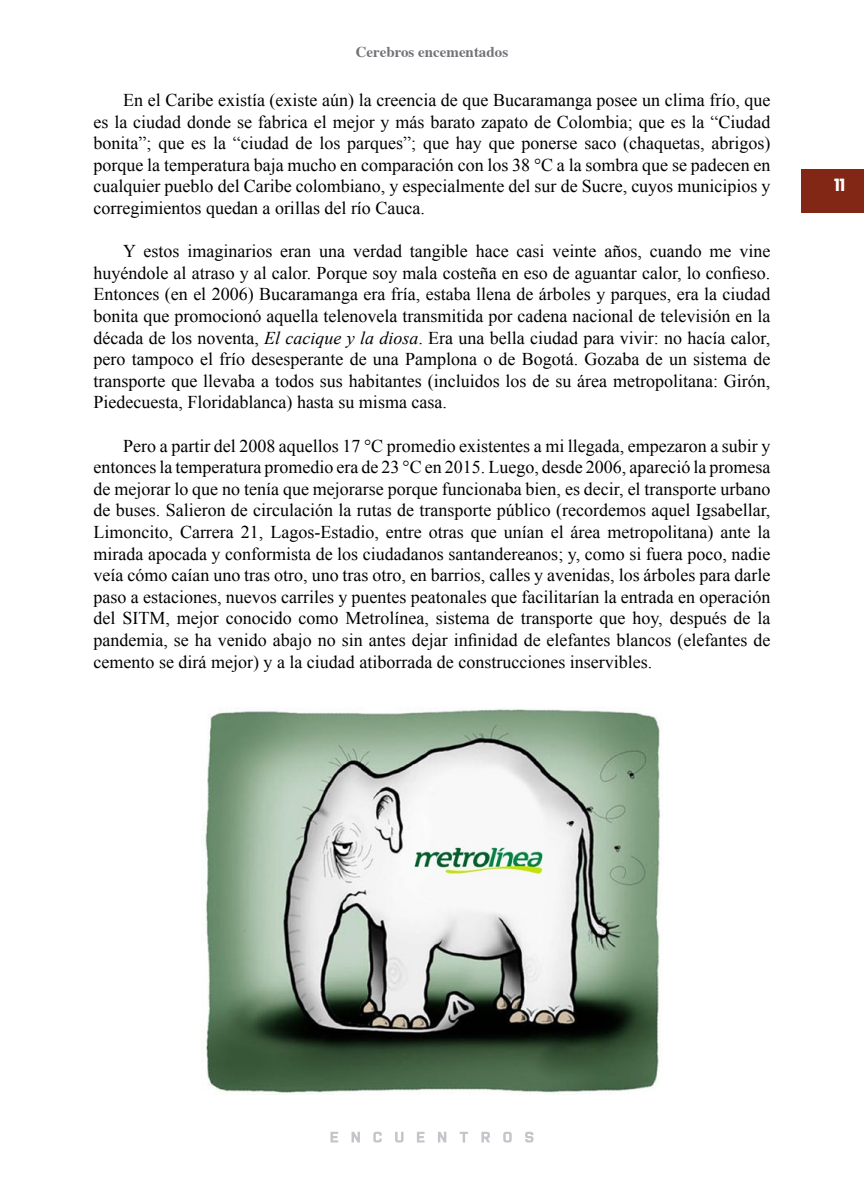
<style>
.page{position:relative;width:864px;height:1188px;background:#fff}
.page>*{position:absolute;margin:0;border:0;box-sizing:border-box;transform-origin:0 0}
.t1{font:18px/21.6px "Times New Roman";color:#000;text-align:justify}
.t2{font:18px "X Heighting";color:#fff}
.t3{font:700 15px "Times";color:#737277}
.s1{font-style:italic}
</style>
<div class="page">
<svg style="left:331px;top:1132px;width:7px;height:11px"></svg>
<svg style="left:352px;top:1132px;width:8px;height:11px"></svg>
<svg style="left:373px;top:1132px;width:9px;height:11px"></svg>
<svg style="left:395px;top:1132px;width:9px;height:11px"></svg>
<svg style="left:417px;top:1132px;width:8px;height:11px"></svg>
<svg style="left:438px;top:1132px;width:8px;height:11px"></svg>
<svg style="left:460px;top:1132px;width:8px;height:11px"></svg>
<svg style="left:481px;top:1132px;width:9px;height:11px"></svg>
<svg style="left:503px;top:1132px;width:9px;height:11px"></svg>
<svg style="left:525px;top:1132px;width:8px;height:11px"></svg>
<div style="left:801px;top:169px;width:63px;height:44px;background:#822716"></div>
<img style="left:203px;top:707px;width:457px;height:387px">
<p class="t3" style="left:356px;top:37px;width:154px">Cerebros encementados</p>
<p class="t1" style="left:94px;top:89px;width:678px;text-indent:30px">En el Caribe existía (existe aún) la creencia de que Bucaramanga posee un clima frío, que es la ciudad donde se fabrica el mejor y más barato zapato de Colombia; que es la “Ciudad bonita”; que es la “ciudad de los parques”; que hay que ponerse saco (chaquetas, abrigos) porque la temperatura baja mucho en comparación con los 38 °C a la sombra que se padecen en cualquier pueblo del Caribe colombiano, y especialmente del sur de Sucre, cuyos municipios y corregimientos quedan a orillas del río Cauca.</p>
<p class="t1" style="left:94px;top:240px;width:678px;text-indent:30px">Y estos imaginarios eran una verdad tangible hace casi veinte años, cuando me vine huyéndole al atraso y al calor. Porque soy mala costeña en eso de aguantar calor, lo confieso.<br>Entonces (en el 2006) Bucaramanga era fría, estaba llena de árboles y parques, era la ciudad bonita que promocionó aquella telenovela transmitida por cadena nacional de televisión en la década de los noventa, <span class="s1">El cacique y la diosa</span>. Era una bella ciudad para vivir: no hacía calor, pero tampoco el frío desesperante de una Pamplona o de Bogotá. Gozaba de un sistema de transporte que llevaba a todos sus habitantes (incluidos los de su área metropolitana: Girón, Piedecuesta, Floridablanca) hasta su misma casa.</p>
<p class="t1" style="left:94px;top:435px;width:678px;text-indent:30px">Pero a partir del 2008 aquellos 17 °C promedio existentes a mi llegada, empezaron a subir y entonces la temperatura promedio era de 23 °C en 2015. Luego, desde 2006, apareció la promesa de mejorar lo que no tenía que mejorarse porque funcionaba bien, es decir, el transporte urbano de buses. Salieron de circulación la rutas de transporte público (recordemos aquel Igsabellar, Limoncito, Carrera 21, Lagos-Estadio, entre otras que unían el área metropolitana) ante la mirada apocada y conformista de los ciudadanos santandereanos; y, como si fuera poco, nadie veía cómo caían uno tras otro, uno tras otro, en barrios, calles y avenidas, los árboles para darle paso a estaciones, nuevos carriles y puentes peatonales que facilitarían la entrada en operación del SITM, mejor conocido como Metrolínea, sistema de transporte que hoy, después de la pandemia, se ha venido abajo no sin antes dejar infinidad de elefantes blancos (elefantes de cemento se dirá mejor) y a la ciudad atiborrada de construcciones inservibles.</p>
<p class="t2" style="left:834px;top:174px;width:12px">11</p>
</div>
